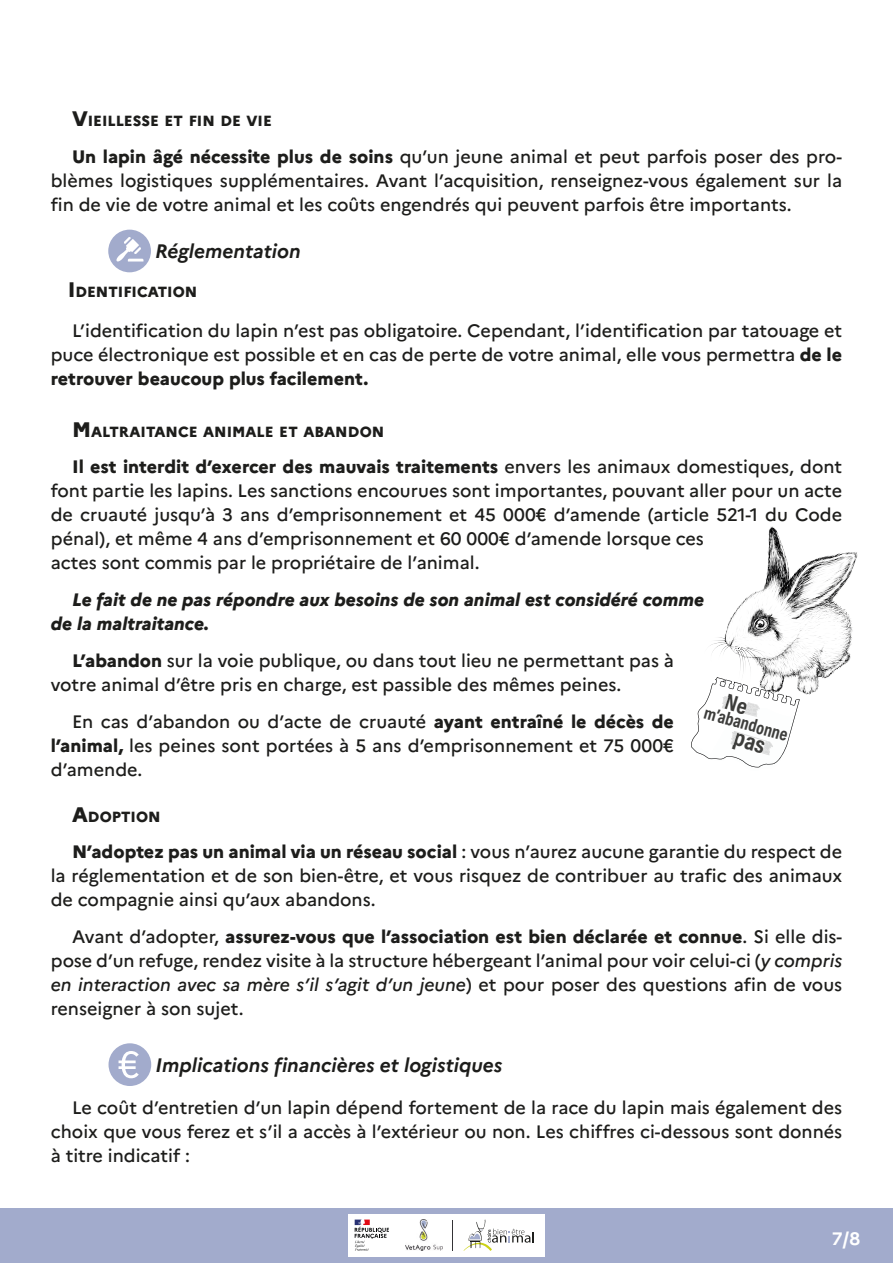
<style>
.page{position:relative;width:893px;height:1263px;background:#fff}
.page>*{position:absolute;margin:0;border:0;box-sizing:border-box;transform-origin:0 0}
.marianne_corps_de_te{font:italic 700 19.5px "Marianne";color:#1d1d1b}
.t1{font:700 18.45px "Acumin Pro Cond";color:#3d3d3b;scale:.95 1}
.marianne_corps_de_te-2{font:500 18px/24px "Marianne";color:#1d1d1b;text-align:justify}
.marianne_corps_de_te-3{font:italic 800 18px/24px "Marianne";color:#1d1d1b}
.marianne_corps_de_te-4{font:700 18px "Marianne";color:#fff}
.marianne_corps_de_te-5{font:800 14.7px "Marianne";color:#1d1d1b}
.s1{font-size:21px}
.s2{font-weight:800}
.s3{font-size:17.4px}
.s4{font-style:italic}
</style>
<div class="page">
<div style="left:0;top:1209px;width:893px;height:54px;background:#a2abcc"></div>
<div style="left:349px;top:1214px;width:195px;height:42px;background:#fff"></div>
<svg style="left:355px;top:1219px;width:34px;height:32px"></svg>
<img style="left:405px;top:1220px;width:37px;height:31px">
<svg style="left:464px;top:1219px;width:70px;height:32px"></svg>
<hr style="left:453px;top:1220px;width:1px;height:31px;background:#343336">
<div style="left:108px;top:230px;width:43px;height:42px;background:#a2abcc;border-radius:50%"></div>
<svg style="left:116px;top:237px;width:27px;height:25px"></svg>
<div style="left:109px;top:1043px;width:42px;height:43px;background:#a2abcc;border-radius:50%"></div>
<svg style="left:119px;top:1051px;width:20px;height:27px"></svg>
<img style="left:710px;top:526px;width:147px;height:168px">
<svg style="left:691px;top:677px;width:109px;height:91px"></svg>
<p class="marianne_corps_de_te-5" style="left:72px;top:112px;width:201px"><span class="s1">V</span>IEILLESSE ET FIN DE VIE</p>
<p class="marianne_corps_de_te-2" style="left:51px;top:145px;width:793px;text-indent:21px"><span class="s2">Un lapin âgé nécessite plus de soins</span> qu’un jeune animal et peut parfois poser des pro&shy;blèmes logistiques supplémentaires. Avant l’acquisition, renseignez-vous également sur la fin de vie de votre animal et les coûts engendrés qui peuvent parfois être importants.</p>
<p class="marianne_corps_de_te" style="left:155px;top:240px;width:147px">Réglementation</p>
<p class="marianne_corps_de_te-5" style="left:68px;top:282px;width:131px"><span class="s1">I</span> DENTIFICATION</p>
<p class="marianne_corps_de_te-2" style="left:51px;top:319px;width:793px;text-indent:21px">L’identification du lapin n’est pas obligatoire. Cependant, l’identification par tatouage et puce électronique est possible et en cas de perte de votre animal, elle vous permettra <span class="s2">de le retrouver beaucoup plus facilement.</span></p>
<p class="marianne_corps_de_te-5" style="left:72px;top:422px;width:314px"><span class="s1">M</span>ALTRAITANCE ANIMALE ET ABANDON</p>
<p class="marianne_corps_de_te-2" style="left:51px;top:455px;width:793px;text-align:left;text-indent:21px"><span class="s2">Il est interdit d’exercer des mauvais traitements</span> envers les animaux domestiques, dont font partie les lapins. Les sanctions encourues sont importantes, pouvant aller pour un acte de cruauté jusqu’à 3 ans d’emprisonnement et 45 000€ d’amende (article 521-1 du Code pénal), et même 4 ans d’emprisonnement et 60 000€ d’amende lorsque ces<br>actes sont commis par le propriétaire de l’animal.</p>
<p class="marianne_corps_de_te-3" style="left:51px;top:588px;width:655px;text-indent:21px">Le fait de ne pas répondre aux besoins de son animal est considéré comme de la maltraitance.</p>
<p class="marianne_corps_de_te-2" style="left:51px;top:648px;width:625px;text-indent:21px"><span class="s2">L’abandon</span> sur la voie publique, ou dans tout lieu ne permettant pas à votre animal d’être pris en charge, est passible des mêmes peines.</p>
<p class="marianne_corps_de_te-2" style="left:51px;top:709px;width:625px;text-indent:21px">En cas d’abandon ou d’acte de cruauté <span class="s2">ayant entraîné le décès de l’animal,</span> les peines sont portées à 5 ans d’emprisonnement et 75 000€ d’amende.</p>
<p class="t1" style="left:708px;top:700px;width:92px;rotate:16deg"><span class="s3">m’</span>abandonne</p>
<p class="marianne_corps_de_te-5" style="left:72px;top:807px;width:90px"><span class="s1">A</span>DOPTION</p>
<p class="marianne_corps_de_te-2" style="left:51px;top:840px;width:793px;text-indent:21px"><span class="s2">N’adoptez pas un animal via un réseau social</span> : vous n’aurez aucune garantie du respect de la réglementation et de son bien-être, et vous risquez de contribuer au trafic des animaux de compagnie ainsi qu’aux abandons.</p>
<p class="marianne_corps_de_te-2" style="left:51px;top:925px;width:793px;text-indent:21px">Avant d’adopter, <span class="s2">assurez-vous que l’association est bien déclarée et connue</span>. Si elle dis&shy;pose d’un refuge, rendez visite à la structure hébergeant l’animal pour voir celui-ci (<span class="s4">y compris en interaction avec sa mère s’il s’agit d’un jeune</span>) et pour poser des questions afin de vous renseigner à son sujet.</p>
<p class="marianne_corps_de_te" style="left:155px;top:1053px;width:348px">Implications financières et logistiques</p>
<p class="marianne_corps_de_te-2" style="left:51px;top:1095px;width:793px;text-indent:21px">Le coût d’entretien d’un lapin dépend fortement de la race du lapin mais également des choix que vous ferez et s’il a accès à l’extérieur ou non. Les chiffres ci-dessous sont donnés à titre indicatif :</p>
<p class="marianne_corps_de_te-4" style="left:832px;top:1228px;width:30px">7/8</p>
</div>
